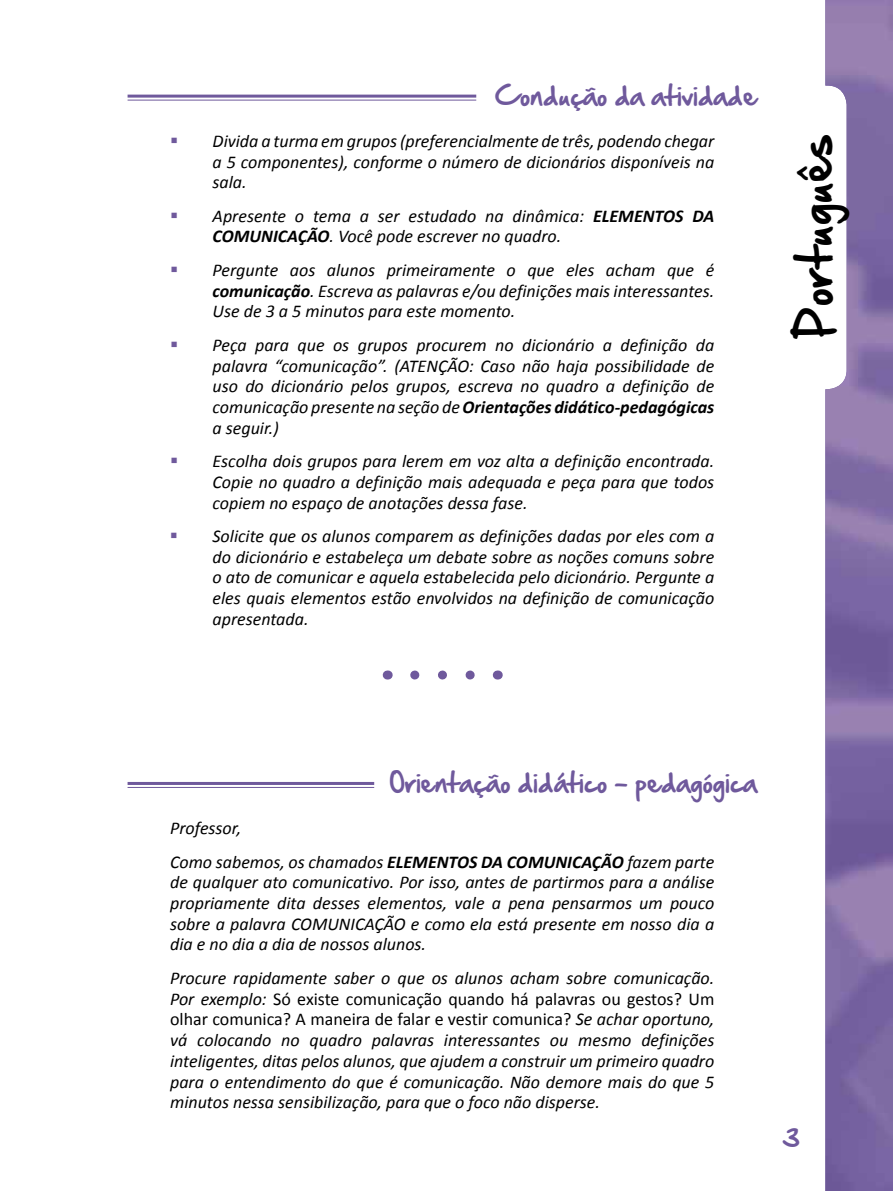
<style>
.page{position:relative;width:893px;height:1191px;background:#fff}
.page>*{position:absolute;margin:0;border:0;box-sizing:border-box;transform-origin:0 0}
.t1{font:42px "Hand Of Sean";letter-spacing:.02em;color:#000}
.t2{font:24px "Hand Of Sean";color:#6f599c}
.t3{font:italic 18px/20.7px "Calibri";color:#000;text-align:justify}
.s1{font-weight:700}
.s2{font-style:normal}
</style>
<div class="page">
<img style="left:825px;top:0;width:68px;height:1191px">
<hr style="left:128px;top:95px;width:348px;height:3px;background:#6f599c">
<hr style="left:128px;top:100px;width:348px;height:1px;background:#6f599c">
<svg style="left:415px;top:670px;width:60px;height:9px"></svg>
<hr style="left:128px;top:782px;width:246px;height:3px;background:#6f599c">
<hr style="left:128px;top:787px;width:246px;height:1px;background:#6f599c">
<h2 class="t2" style="left:495px;top:74px;width:264px">Condução da atividade</h2>
<p class="t3" style="left:213px;top:130px;width:503px">Divida a turma em grupos (preferencialmente de três, podendo chegar a 5 componentes), conforme o número de dicionários disponíveis na sala.</p>
<p class="t3" style="left:213px;top:205px;width:503px">Apresente o tema a ser estudado na dinâmica: <span class="s1">ELEMENTOS DA<br>COMUNICAÇÃO</span>. Você pode escrever no quadro.</p>
<p class="t3" style="left:213px;top:259px;width:503px">Pergunte aos alunos primeiramente o que eles acham que é <span class="s1">comunicação</span>. Escreva as palavras e/ou definições mais interessantes.<br>Use de 3 a 5 minutos para este momento.</p>
<p class="t3" style="left:213px;top:334px;width:503px">Peça para que os grupos procurem no dicionário a definição da palavra “comunicação”. (ATENÇÃO: Caso não haja possibilidade de uso do dicionário pelos grupos, escreva no quadro a definição de comunicação presente na seção de <span class="s1">Orientações didático-pedagógicas </span>a seguir.)</p>
<p class="t3" style="left:213px;top:450px;width:503px">Escolha dois grupos para lerem em voz alta a definição encontrada.<br>Copie no quadro a definição mais adequada e peça para que todos copiem no espaço de anotações dessa fase.</p>
<p class="t3" style="left:212px;top:525px;width:503px">Solicite que os alunos comparem as definições dadas por eles com a do dicionário e estabeleça um debate sobre as noções comuns sobre o ato de comunicar e aquela estabelecida pelo dicionário. Pergunte a eles quais elementos estão envolvidos na definição de comunicação apresentada.</p>
<h1 class="t1" style="left:777px;top:340px;width:208px;rotate:-90deg">Português</h1>
<h2 class="t2" style="left:389px;top:761px;width:369px">Orientação didático - pedagógica</h2>
<p class="t3" style="left:170px;top:811px;width:546px;line-height:33.5px">Professor,<br>Como sabemos, os chamados <span class="s1">ELEMENTOS DA COMUNICAÇÃO</span> fazem parte</p>
<p class="t3" style="left:170px;top:871px;width:546px">de qualquer ato comunicativo. Por isso, antes de partirmos para a análise propriamente dita desses elementos, vale a pena pensarmos um pouco sobre a palavra COMUNICAÇÃO e como ela está presente em nosso dia a dia e no dia a dia de nossos alunos.</p>
<p class="t3" style="left:170px;top:967px;width:546px">Procure rapidamente saber o que os alunos acham sobre comunicação.<br>Por exemplo: <span class="s2">Só existe comunicação quando há palavras ou gestos? Um olhar comunica? A maneira de falar e vestir comunica?</span> Se achar oportuno, vá colocando no quadro palavras interessantes ou mesmo definições inteligentes, ditas pelos alunos, que ajudem a construir um primeiro quadro para o entendimento do que é comunicação. Não demore mais do que 5 minutos nessa sensibilização, para que o foco não disperse.</p>
<h2 class="t2" style="left:782px;top:1115px;width:19px">3</h2>
</div>
